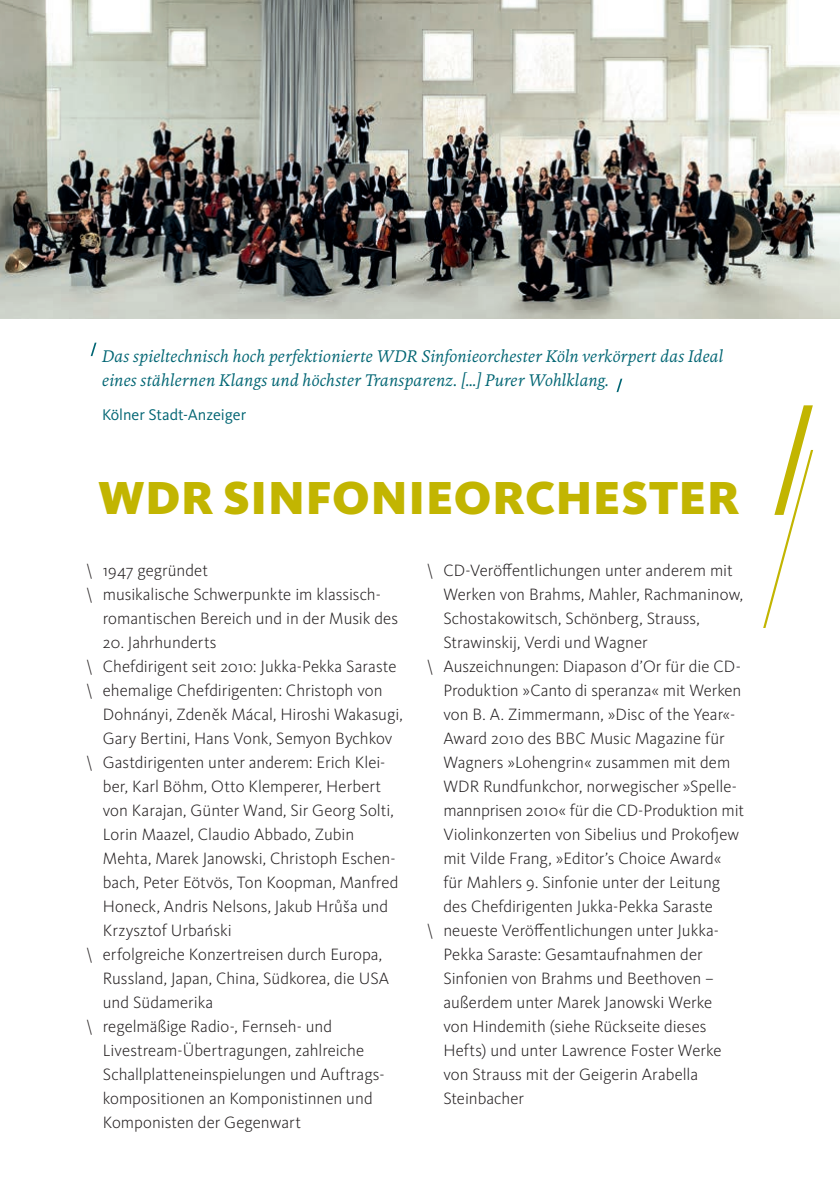
<style>
.page{position:relative;width:840px;height:1191px;background:#fff}
.page>*{position:absolute;margin:0;border:0;box-sizing:border-box;transform-origin:0 0}
.Headline_Senf{font:900 48px "WDR Sans";letter-spacing:.015em;color:#c2b501}
.t1{font:300 17px/24px "WDR Sans";color:#231f20}
.Zitat_Bio_linksbündi{font:italic 17px/24px "WDR Serif";letter-spacing:.01em;color:#006573}
.Zitat_Absender_links{font:16px "WDR Sans";color:#006573}
</style>
<div class="page">
<svg style="left:91px;top:343px;width:5px;height:13px"></svg>
<svg style="left:616px;top:379px;width:6px;height:13px"></svg>
<svg style="left:763px;top:405px;width:49px;height:223px"></svg>
<img style="left:0;top:0;width:839px;height:319px">
<p class="Zitat_Bio_linksbündi" style="left:102px;top:344px;width:622px">Das spieltechnisch hoch perfektionierte WDR Sinfonieorchester Köln verkörpert das Ideal eines stählernen Klangs und höchster Transparenz. […] Purer Wohlklang.</p>
<p class="Zitat_Absender_links" style="left:102px;top:405px;width:146px">Kölner Stadt-Anzeiger</p>
<p class="Headline_Senf" style="left:98px;top:469px;width:642px">WDR SINFONIEORCHESTER</p>
<p class="t1" style="left:86px;top:558px;width:124px">\ 1947 gegründet</p>
<p class="t1" style="left:103px;top:582px;width:296px;text-indent:-17px">\ musikalische Schwerpunkte im klassisch&shy;romantischen Bereich und in der Musik des</p>
<p class="t1" style="left:103px;top:630px;width:115px">20. Jahrhunderts</p>
<p class="t1" style="left:86px;top:654px;width:312px">\ Chefdirigent seit 2010: Jukka-Pekka Saraste</p>
<p class="t1" style="left:103px;top:678px;width:301px;text-indent:-17px">\ ehemalige Chefdirigenten: Christoph von<br>Dohnányi, Zdeněk Mácal, Hiroshi Wakasugi,<br>Gary Bertini, Hans Vonk, Semyon Bychkov</p>
<p class="t1" style="left:103px;top:750px;width:297px;text-indent:-17px">\ Gastdirigenten unter anderem: Erich Klei&shy;ber, Karl Böhm, Otto Klemperer, Herbert von Karajan, Günter Wand, Sir Georg Solti, Lorin Maazel, Claudio Abbado, Zubin Mehta, Marek Janowski, Christoph Eschen&shy;bach, Peter Eötvös, Ton Koopman, Manfred Honeck, Andris Nelsons, Jakub Hrůša und Krzysztof Urbański</p>
<p class="t1" style="left:103px;top:942px;width:288px;text-indent:-17px">\ erfolgreiche Konzertreisen durch Europa,<br>Russland, Japan, China, Südkorea, die USA und Südamerika</p>
<p class="t1" style="left:103px;top:1014px;width:283px;text-indent:-17px">\ regelmäßige Radio-, Fernseh- und Livestream-Übertragungen, zahlreiche Schallplatteneinspielungen und Auftrags&shy;kompositionen an Komponistinnen und Komponisten der Gegenwart</p>
<p class="t1" style="left:443px;top:558px;width:301px;text-indent:-17px">\ CD-Veröffentlichungen unter anderem mit Werken von Brahms, Mahler, Rachmaninow, Schostakowitsch, Schönberg, Strauss, Strawinskij, Verdi und Wagner</p>
<p class="t1" style="left:443px;top:654px;width:302px;text-indent:-17px">\ Auszeichnungen: Diapason d’Or für die CD-Produktion »Canto di speranza« mit Werken von B. A. Zimmermann, »Disc of the Year«- Award 2010 des BBC Music Magazine für Wagners »Lohengrin« zusammen mit dem WDR Rundfunkchor, norwegischer »Spelle&shy;mannprisen 2010« für die CD-Produktion mit Violinkonzerten von Sibelius und Prokofjew mit Vilde Frang, »Editor’s Choice Award« für Mahlers 9. Sinfonie unter der Leitung des Chefdirigenten Jukka-Pekka Saraste</p>
<p class="t1" style="left:443px;top:918px;width:280px;text-indent:-17px">\ neueste Veröffentlichungen unter Jukka-Pekka Saraste: Gesamtaufnahmen der Sinfonien von Brahms und Beethoven – außerdem unter Marek Janowski Werke von Hindemith (siehe Rückseite dieses Hefts) und unter Lawrence Foster Werke von Strauss mit der Geigerin Arabella Steinbacher</p>
</div>
